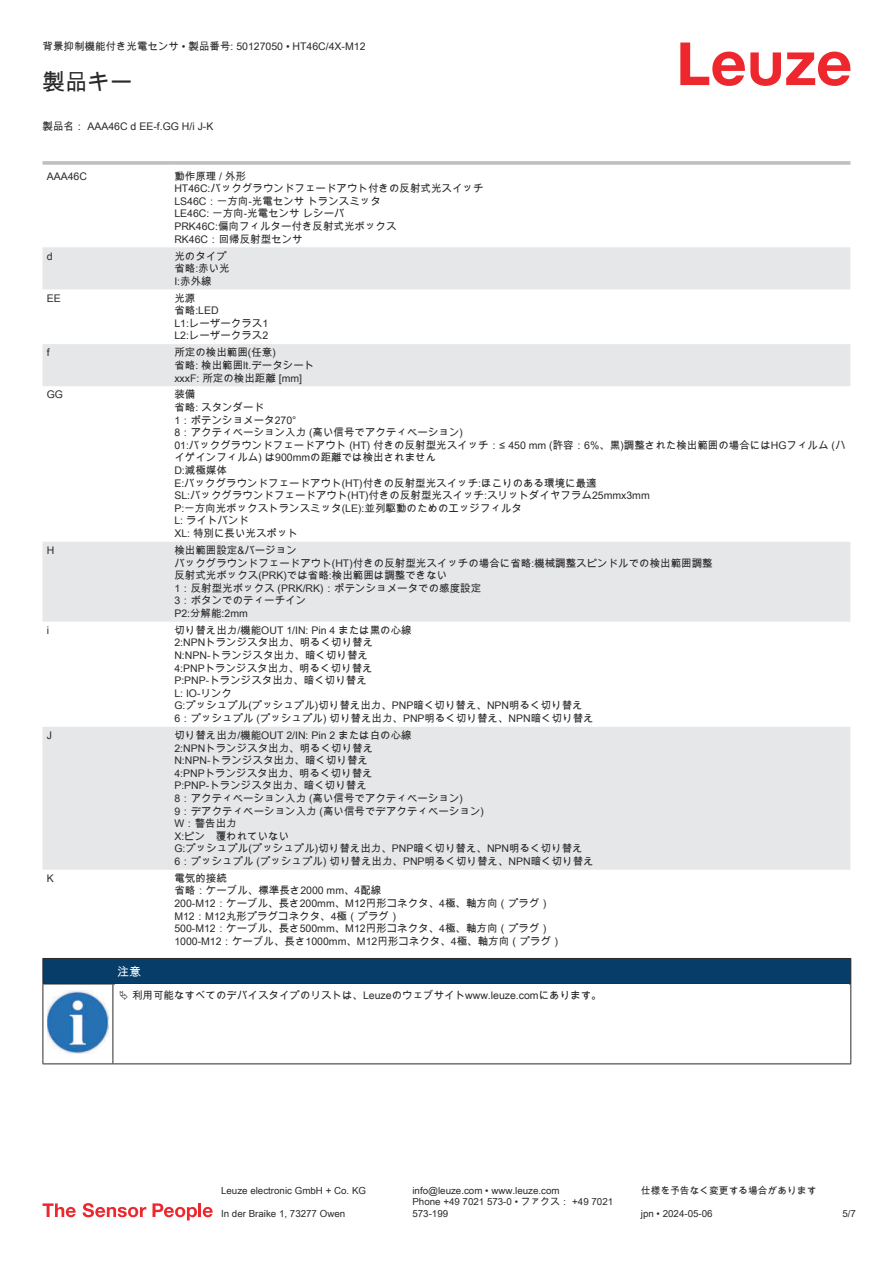
<style>
.page{position:relative;width:893px;height:1263px;background:#fff}
.page>*{position:absolute;margin:0;border:0;box-sizing:border-box;transform-origin:0 0}
.t1{font:22.5px "Arial Unicode MS";color:#2b292a}
.t2{font:12px "Arial Unicode MS";color:#fff}
.t3{font:10.5px/12.6px "Arial Unicode MS";color:#2b292a}
.t4{font:9.75px/11.7px "Arial Unicode MS";color:#2b292a}
</style>
<div class="page">
<svg style="left:680px;top:43px;width:170px;height:43px"></svg>
<svg style="left:43px;top:247px;width:807px;height:623px"></svg>
<svg style="left:43px;top:161px;width:127px;height:4px"></svg>
<hr style="left:170px;top:161px;width:680px;height:4px;background:#c4c5c7">
<svg style="left:43px;top:1203px;width:33px;height:14px"></svg>
<svg style="left:83px;top:1203px;width:63px;height:14px"></svg>
<svg style="left:153px;top:1203px;width:44px;height:17px"></svg>
<hr style="left:198px;top:1203px;width:3px;height:14px;background:#ed272d">
<svg style="left:203px;top:1207px;width:10px;height:10px"></svg>
<div style="left:43px;top:958px;width:808px;height:26px;background:#063d69"></div>
<hr style="left:113px;top:983px;width:738px;height:1px;background:#2b292a">
<hr style="left:43px;top:984px;width:1px;height:75px;background:#2b292a">
<hr style="left:113px;top:984px;width:1px;height:75px;background:#2b292a">
<hr style="left:850px;top:984px;width:1px;height:75px;background:#2b292a">
<hr style="left:43px;top:1063px;width:70px;height:1px;background:#2b292a">
<hr style="left:113px;top:1063px;width:738px;height:1px;background:#2b292a">
<img style="left:47px;top:990px;width:61px;height:63px">
<p class="t3" style="left:43px;top:40px;width:325px">背景抑制機能付き光電センサ • 製品番号: 50127050 • HT46C/4X-M12</p>
<h1 class="t1" style="left:43px;top:66px;width:91px">製品キー</h1>
<p class="t3" style="left:43px;top:120px;width:172px">製品名： AAA46C d EE-f.GG H/i J-K</p>
<p class="t3" style="left:47px;top:170px;width:42px">AAA46C</p>
<p class="t3" style="left:174px;top:169px;width:311px">動作原理 / 外形<br>HT46C:バックグラウンドフェードアウト付きの反射式光スイッチ<br>LS46C：一方向-光電センサ トランスミッタ<br>LE46C: 一方向-光電センサ レシーバ<br>PRK46C:偏向フィルター付き反射式光ボックス<br>RK46C：回帰反射型センサ</p>
<p class="t3" style="left:47px;top:249px;width:7px">d</p>
<p class="t3" style="left:174px;top:249px;width:57px">光のタイプ省略:赤い光<br>I:赤外線</p>
<p class="t3" style="left:47px;top:292px;width:16px">EE</p>
<p class="t3" style="left:174px;top:291px;width:95px">光源<br>省略:LED<br>L1:レーザークラス1<br>L2:レーザークラス2</p>
<p class="t3" style="left:47px;top:346px;width:4px">f</p>
<p class="t3" style="left:174px;top:346px;width:142px">所定の検出範囲(任意)<br>省略: 検出範囲lt.データシートxxxF: 所定の検出距離 [mm]</p>
<p class="t3" style="left:47px;top:388px;width:18px">GG</p>
<p class="t3" style="left:174px;top:388px;width:673px">装備<br>省略: スタンダード<br>1：ポテンショメータ270°<br>8：アクティベーション入力 (高い信号でアクティベーション)<br>01:バックグラウンドフェードアウト (HT) 付きの反射型光スイッチ：≤ 450 mm (許容：6%、黒)調整された検出範囲の場合にはHGフィルム (ハイゲインフィルム) は900mmの距離では検出されません<br>D:減極媒体<br>E:バックグラウンドフェードアウト(HT)付きの反射型光スイッチ:ほこりのある環境に最適<br>SL:バックグラウンドフェードアウト(HT)付きの反射型光スイッチ:スリットダイヤフラム25mmx3mm<br>P:一方向光ボックストランスミッタ(LE):並列駆動のためのエッジフィルタ<br>L: ライトバンド<br>XL: 特別に長い光スポット</p>
<p class="t3" style="left:47px;top:545px;width:9px">H</p>
<p class="t3" style="left:174px;top:544px;width:540px">検出範囲設定&amp;バージョン<br>バックグラウンドフェードアウト(HT)付きの反射型光スイッチの場合に省略:機械調整スピンドルでの検出範囲調整反射式光ボックス(PRK)では省略:検出範囲は調整できない<br>1：反射型光ボックス (PRK/RK)：ポテンショメータでの感度設定<br>3：ボタンでのティーチイン<br>P2:分解能:2mm</p>
<p class="t3" style="left:47px;top:624px;width:4px">i</p>
<p class="t3" style="left:174px;top:624px;width:421px">切り替え出力/機能OUT 1/IN: Pin 4 または黒の心線<br>2:NPNトランジスタ出力、明るく切り替え<br>N:NPN-トランジスタ出力、暗く切り替え<br>4:PNPトランジスタ出力、明るく切り替え<br>P:PNP-トランジスタ出力、暗く切り替え<br>L: IO-リンク<br>G:プッシュプル(プッシュプル)切り替え出力、PNP暗く切り替え、NPN明るく切り替え<br>6：プッシュプル (プッシュプル) 切り替え出力、PNP明るく切り替え、NPN暗く切り替え</p>
<p class="t3" style="left:47px;top:729px;width:7px">J</p>
<p class="t3" style="left:174px;top:729px;width:421px">切り替え出力/機能OUT 2/IN: Pin 2 または白の心線<br>2:NPNトランジスタ出力、明るく切り替え<br>N:NPN-トランジスタ出力、暗く切り替え<br>4:PNPトランジスタ出力、明るく切り替え<br>P:PNP-トランジスタ出力、暗く切り替え<br>8：アクティベーション入力 (高い信号でアクティベーション)<br>9：デアクティベーション入力 (高い信号でデアクティベーション)<br>W：警告出力<br>X:ピン　覆われていない<br>G:プッシュプル(プッシュプル)切り替え出力、PNP暗く切り替え、NPN明るく切り替え<br>6：プッシュプル (プッシュプル) 切り替え出力、PNP明るく切り替え、NPN暗く切り替え</p>
<p class="t3" style="left:47px;top:872px;width:9px">K</p>
<p class="t3" style="left:174px;top:872px;width:389px">電気的接続<br>省略：ケーブル、標準長さ2000 mm、4配線<br>200-M12：ケーブル、長さ200mm、M12円形コネクタ、4極、軸方向（プラグ）M12：M12丸形プラグコネクタ、4極（プラグ）<br>500-M12：ケーブル、長さ500mm、M12円形コネクタ、4極、軸方向（プラグ）1000-M12：ケーブル、長さ1000mm、M12円形コネクタ、4極、軸方向（プラグ）</p>
<p class="t2" style="left:117px;top:963px;width:25px">注意</p>
<p class="t3" style="left:132px;top:988px;width:471px">利用可能なすべてのデバイスタイプのリストは、Leuzeのウェブサイトwww.leuze.comにあります。</p>
<p class="t4" style="left:221px;top:1184px;width:146px">Leuze electronic GmbH + Co. KG</p>
<p class="t4" style="left:412px;top:1184px;width:149px">info@leuze.com • www.leuze.com</p>
<p class="t4" style="left:641px;top:1184px;width:177px">仕様を予告なく変更する場合があります</p>
<p class="t4" style="left:221px;top:1207px;width:126px">In der Braike 1, 73277 Owen</p>
<p class="t4" style="left:412px;top:1196px;width:202px">Phone +49 7021 573-0 • ファクス： +49 7021<br>573-199</p>
<p class="t4" style="left:641px;top:1207px;width:73px">jpn • 2024-05-06</p>
<p class="t4" style="left:842px;top:1207px;width:15px">5/7</p>
</div>
